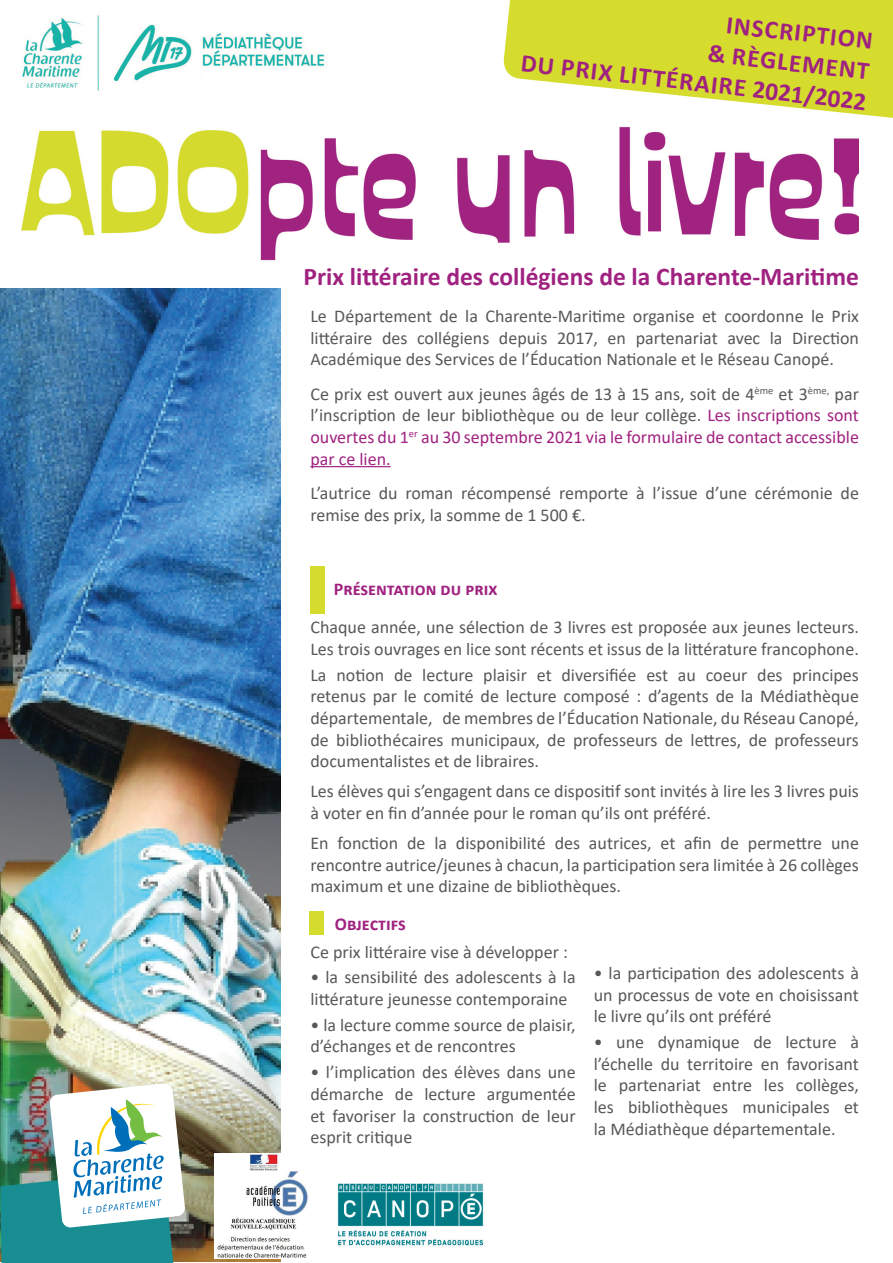
<style>
.page{position:relative;width:893px;height:1263px;background:#fff}
.page>*{position:absolute;margin:0;border:0;box-sizing:border-box;transform-origin:0 0}
.t1{font:700 25.5px/31px "Calibri";color:#a02280;text-align:right}
.t2{font:18px/21.6px "Calibri";color:#57585a;text-align:justify}
.t3{font:700 18px "Calibri";color:#a02280}
.s1{color:#a02280}
</style>
<div class="page">
<img style="left:21px;top:130px;width:838px;height:131px">
<img style="left:22px;top:15px;width:303px;height:76px">
<svg style="left:502px;top:0;width:391px;height:132px;fill:#d5dc2e"></svg>
<img style="left:0;top:289px;width:281px;height:973px">
<img style="left:0;top:1083px;width:185px;height:180px">
<div style="left:310px;top:566px;width:15px;height:48px;background:#d5dc2e"></div>
<div style="left:309px;top:911px;width:15px;height:24px;background:#d5dc2e"></div>
<hr style="left:310px;top:466px;width:81px;height:1px;background:#a02280">
<img style="left:215px;top:1153px;width:93px;height:105px">
<img style="left:337px;top:1183px;width:147px;height:63px">
<h1 class="t1" style="left:531px;top:-16px;width:349px;rotate:7deg">INSCRIPTION<br>&amp; RÈGLEMENT<br>DU PRIX LITTÉRAIRE 2021/2022</h1>
<h1 class="t1" style="left:303px;top:261px;width:557px">Prix littéraire des collégiens de la Charente-Maritime</h1>
<p class="t2" style="left:310px;top:305px;width:550px">Le Département de la Charente-Maritime organise et coordonne le Prix littéraire des collégiens depuis 2017, en partenariat avec la Direction Académique des Services de l’Éducation Nationale et le Réseau Canopé.</p>
<p class="t2" style="left:310px;top:383px;width:550px">Ce prix est ouvert aux jeunes âgés de 13 à 15 ans, soit de 4<sup>ème</sup> et 3<sup>ème,</sup> par l’inscription de leur bibliothèque ou de leur collège. <span class="s1">Les inscriptions sont ouvertes du 1</span><sup>er</sup> <span class="s1">au 30 septembre 2021 via le formulaire de contact accessible par ce lien.</span></p>
<p class="t2" style="left:310px;top:482px;width:550px">L’autrice du roman récompensé remporte à l’issue d’une cérémonie de remise des prix, la somme de 1 500 €.</p>
<p class="t3" style="left:334px;top:576px;width:165px">Présentation du prix</p>
<p class="t2" style="left:310px;top:616px;width:550px">Chaque année, une sélection de 3 livres est proposée aux jeunes lecteurs.<br>Les trois ouvrages en lice sont récents et issus de la littérature francophone.</p>
<p class="t2" style="left:310px;top:663px;width:550px">La notion de lecture plaisir et diversifiée est au coeur des principes retenus par le comité de lecture composé : d’agents de la Médiathèque départementale, de membres de l’Éducation Nationale, du Réseau Canopé, de bibliothécaires municipaux, de professeurs de lettres, de professeurs documentalistes et de libraires.</p>
<p class="t2" style="left:310px;top:780px;width:550px">Les élèves qui s’engagent dans ce dispositif sont invités à lire les 3 livres puis à voter en fin d’année pour le roman qu’ils ont préféré.</p>
<p class="t2" style="left:310px;top:832px;width:550px">En fonction de la disponibilité des autrices, et afin de permettre une rencontre autrice/jeunes à chacun, la participation sera limitée à 26 collèges maximum et une dizaine de bibliothèques.</p>
<p class="t3" style="left:335px;top:911px;width:72px">Objectifs</p>
<p class="t2" style="left:310px;top:940px;width:259px">Ce prix littéraire vise à développer :</p>
<p class="t2" style="left:310px;top:966px;width:267px">• la sensibilité des adolescents à la littérature jeunesse contemporaine</p>
<p class="t2" style="left:310px;top:1013px;width:267px">• la lecture comme source de plaisir, d’échanges et de rencontres</p>
<p class="t2" style="left:310px;top:1061px;width:267px">• l’implication des élèves dans une démarche de lecture argumentée et favoriser la construction de leur esprit critique</p>
<p class="t2" style="left:594px;top:962px;width:267px">• la participation des adolescents à un processus de vote en choisissant le livre qu’ils ont préféré</p>
<p class="t2" style="left:594px;top:1031px;width:267px">• une dynamique de lecture à l’échelle du territoire en favorisant le partenariat entre les collèges, les bibliothèques municipales et la Médiathèque départementale.</p>
</div>
